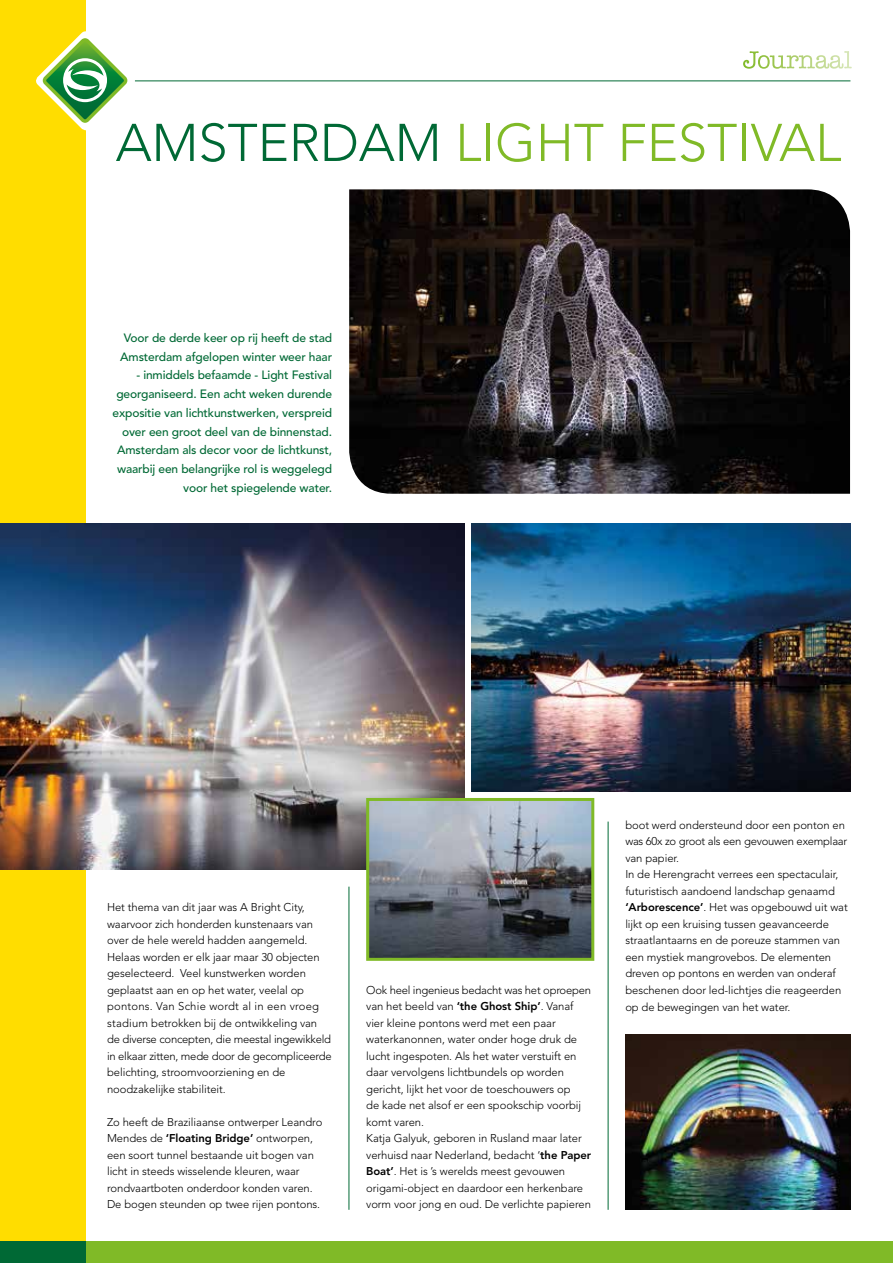
<style>
.page{position:relative;width:893px;height:1263px;background:#fff}
.page>*{position:absolute;margin:0;border:0;box-sizing:border-box;transform-origin:0 0}
.t1{font:300 52.5px "Avenir";color:#80ba27}
.t2{font:500 12px/18.8px "Avenir";letter-spacing:-.01em;color:#006935}
.t3{font:300 11.25px/16.5px "Avenir";letter-spacing:-.005em;color:#000}
.s1{color:#006935}
.s2{font-weight:800}
</style>
<div class="page">
<div style="left:0;top:0;width:85px;height:1263px;background:#fd0"></div>
<svg style="left:36px;top:29px;width:101px;height:103px"></svg>
<hr style="left:135px;top:81px;width:715px;height:1px;background:#006935">
<div style="left:85px;top:1242px;width:808px;height:21px;background:#80ba27"></div>
<svg style="left:743px;top:51px;width:109px;height:18px"></svg>
<hr style="left:349px;top:887px;width:1px;height:323px;background:#006935">
<hr style="left:608px;top:821px;width:1px;height:389px;background:#006935">
<img style="left:349px;top:189px;width:501px;height:305px">
<img style="left:471px;top:523px;width:379px;height:268px">
<img style="left:0;top:523px;width:465px;height:346px">
<img style="left:625px;top:1034px;width:225px;height:176px">
<img style="left:370px;top:802px;width:220px;height:155px">
<div style="left:366px;top:798px;width:228px;height:163px;border:3px solid #80ba27"></div>
<div style="left:0;top:1242px;width:85px;height:21px;background:#006935"></div>
<h1 class="t1" style="left:116px;top:112px;width:727px"><span class="s1">AMSTERDAM</span> LIGHT FESTIVAL</h1>
<p class="t2" style="left:120px;top:329px;width:213px">Voor de derde keer op rij heeft de stad<br>Amsterdam afgelopen winter weer haar</p>
<p class="t2" style="left:112px;top:366px;width:221px;text-align:right">- inmiddels befaamde - Light Festival georganiseerd. Een acht weken durende expositie van lichtkunstwerken, verspreid over een groot deel van de binnenstad.<br>Amsterdam als decor voor de lichtkunst, waarbij een belangrijke rol is weggelegd voor het spiegelende water.</p>
<p class="t3" style="left:107px;top:899px;width:226px">Het thema van dit jaar was A Bright City, waarvoor zich honderden kunstenaars van over de hele wereld hadden aangemeld.<br>Helaas worden er elk jaar maar 30 objecten geselecteerd. Veel kunstwerken worden geplaatst aan en op het water, veelal op pontons. Van Schie wordt al in een vroeg stadium betrokken bij de ontwikkeling van de diverse concepten, die meestal ingewikkeld in elkaar zitten, mede door de gecompliceerde belichting, stroomvoorziening en de noodzakelijke stabiliteit.</p>
<p class="t3" style="left:107px;top:1114px;width:217px">Zo heeft de Braziliaanse ontwerper Leandro Mendes de <span class="s2">‘Floating Bridge’</span> ontworpen, een soort tunnel bestaande uit bogen van licht in steeds wisselende kleuren, waar rondvaartboten onderdoor konden varen.<br>De bogen steunden op twee rijen pontons.</p>
<p class="t3" style="left:366px;top:982px;width:227px">Ook heel ingenieus bedacht was het oproepen van het beeld van <span class="s2">‘the Ghost Ship’</span>. Vanaf vier kleine pontons werd met een paar waterkanonnen, water onder hoge druk de lucht ingespoten. Als het water verstuift en daar vervolgens lichtbundels op worden gericht, lijkt het voor de toeschouwers op<br>de kade net alsof er een spookschip voorbij komt varen.<br>Katja Galyuk, geboren in Rusland maar later verhuisd naar Nederland, bedacht ‘<span class="s2">the Paper Boat’</span>. Het is ’s werelds meest gevouwen origami-object en daardoor een herkenbare vorm voor jong en oud. De verlichte papieren</p>
<p class="t3" style="left:625px;top:817px;width:224px">boot werd ondersteund door een ponton en was 60x zo groot als een gevouwen exemplaar van papier.<br>In de Herengracht verrees een spectaculair, futuristisch aandoend landschap genaamd <span class="s2">‘Arborescence’</span>. Het was opgebouwd uit wat lijkt op een kruising tussen geavanceerde straatlantaarns en de poreuze stammen van een mystiek mangrovebos. De elementen dreven op pontons en werden van onderaf beschenen door led-lichtjes die reageerden op de bewegingen van het water.</p>
</div>
